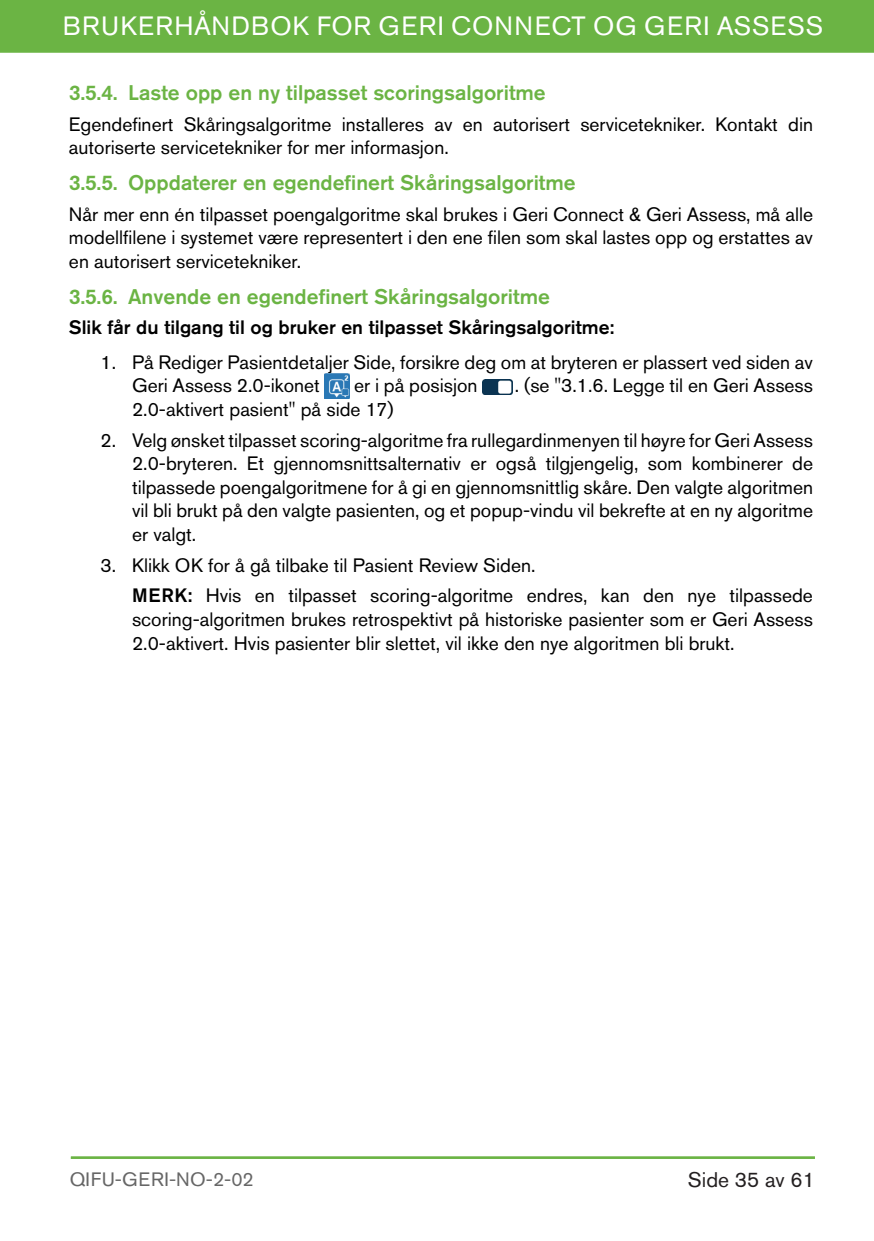
<style>
.page{position:relative;width:874px;height:1241px;background:#fff}
.page>*{position:absolute;margin:0;border:0;box-sizing:border-box;transform-origin:0 0}
.t1{font:26.25px "Akzidenz Grotesk Std";letter-spacing:.035em;color:#fff}
.t2{font:500 21px "Akzidenz Grotesk Std";color:#6bb444}
.t3{font:21px "Akzidenz Grotesk Std";color:#231f20}
.STEP_LIST{font:19.25px/23.6px "Akzidenz Grotesk Std";color:#000;text-align:justify}
.t4{font:500 19.25px "Akzidenz Grotesk Std";color:#000}
.t5{font:19.25px "Akzidenz Grotesk Std";letter-spacing:.03em;color:#666}
.s1{font-weight:500}
</style>
<div class="page">
<div style="left:0;top:0;width:873px;height:53px;background:#6bb444"></div>
<hr style="left:71px;top:1156px;width:743px;height:1px;background:#6bb444">
<hr style="left:71px;top:1157px;width:743px;height:1px;background:#6bb444">
<img style="left:324px;top:374px;width:25px;height:24px">
<img style="left:482px;top:379px;width:30px;height:16px">
<h1 class="t1" style="left:63px;top:11px;width:761px">BRUKERHÅNDBOK FOR GERI CONNECT OG GERI ASSESS</h1>
<p class="t2" style="left:69px;top:80px;width:478px">3.5.4. Laste opp en ny tilpasset scoringsalgoritme</p>
<p class="STEP_LIST" style="left:69px;top:112px;width:745px">Egendefinert Skåringsalgoritme installeres av en autorisert servicetekniker. Kontakt din autoriserte servicetekniker for mer informasjon.</p>
<p class="t2" style="left:69px;top:170px;width:508px">3.5.5. Oppdaterer en egendefinert Skåringsalgoritme</p>
<p class="STEP_LIST" style="left:69px;top:202px;width:745px">Når mer enn én tilpasset poengalgoritme skal brukes i Geri Connect &amp; Geri Assess, må alle modellfilene i systemet være representert i den ene filen som skal lastes opp og erstattes av en autorisert servicetekniker.</p>
<p class="t2" style="left:69px;top:283px;width:482px">3.5.6. Anvende en egendefinert Skåringsalgoritme</p>
<p class="t4" style="left:69px;top:316px;width:546px">Slik får du tilgang til og bruker en tilpasset Skåringsalgoritme:</p>
<p class="STEP_LIST" style="left:132px;top:350px;width:682px;text-indent:-32px">1. På Rediger Pasientdetaljer Side, forsikre deg om at bryteren er plassert ved siden av<br>Geri Assess 2.0-ikonet</p>
<p class="STEP_LIST" style="left:354px;top:373px;width:125px">er i på posisjon</p>
<p class="STEP_LIST" style="left:514px;top:373px;width:299px">. (se "3.1.6. Legge til en Geri Assess</p>
<p class="STEP_LIST" style="left:132px;top:397px;width:263px">2.0-aktivert pasient" på side 17)</p>
<p class="STEP_LIST" style="left:132px;top:428px;width:682px;text-indent:-32px">2. Velg ønsket tilpasset scoring-algoritme fra rullegardinmenyen til høyre for Geri Assess 2.0-bryteren. Et gjennomsnittsalternativ er også tilgjengelig, som kombinerer de tilpassede poengalgoritmene for å gi en gjennomsnittlig skåre. Den valgte algoritmen vil bli brukt på den valgte pasienten, og et popup-vindu vil bekrefte at en ny algoritme er valgt.</p>
<p class="STEP_LIST" style="left:100px;top:553px;width:436px">3. Klikk OK for å gå tilbake til Pasient Review Siden.</p>
<p class="STEP_LIST" style="left:132px;top:583px;width:682px"><span class="s1">MERK:</span> Hvis en tilpasset scoring-algoritme endres, kan den nye tilpassede scoring-algoritmen brukes retrospektivt på historiske pasienter som er Geri Assess 2.0-aktivert. Hvis pasienter blir slettet, vil ikke den nye algoritmen bli brukt.</p>
<p class="t5" style="left:70px;top:1167px;width:185px">QIFU-GERI-NO-2-02</p>
<p class="t3" style="left:687px;top:1167px;width:128px">Side 35 av 61</p>
</div>
